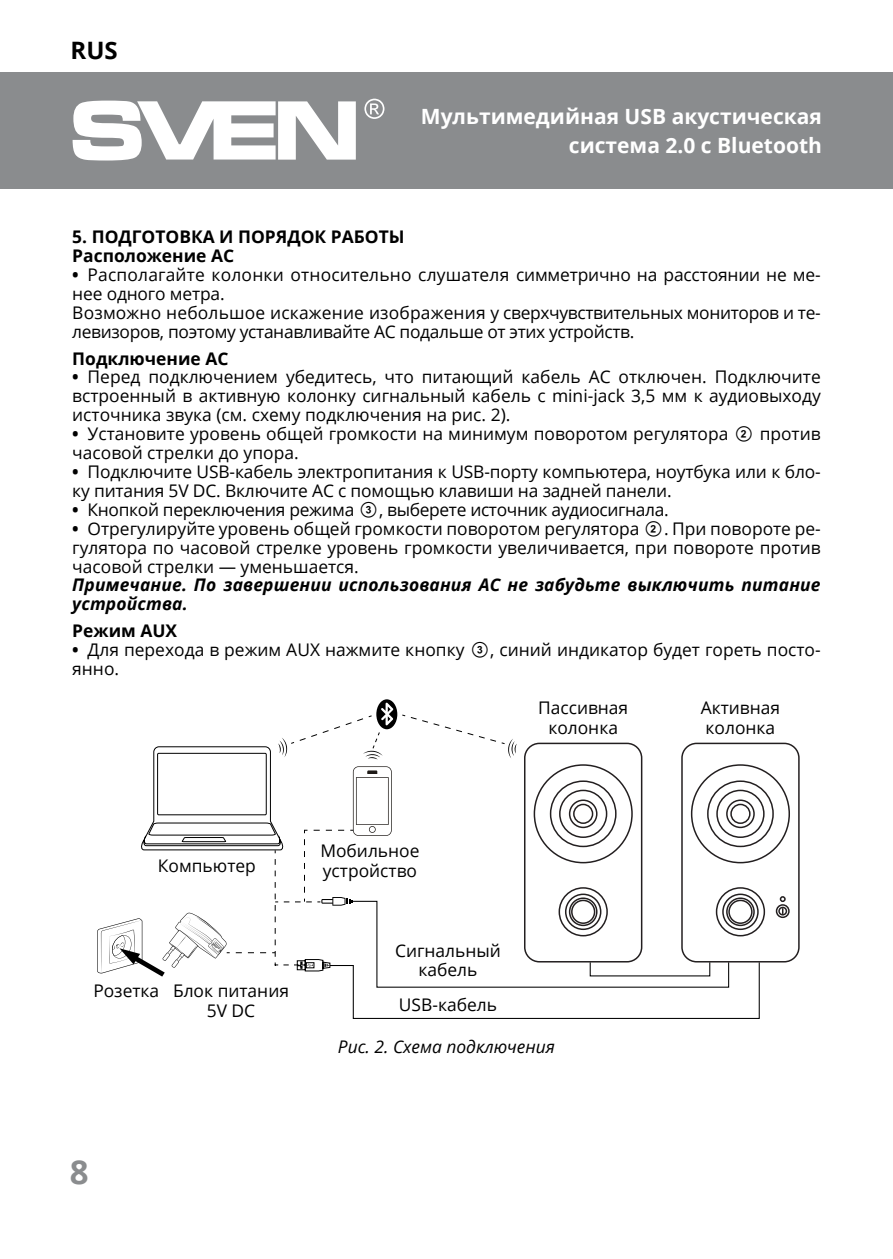
<style>
.page{position:relative;width:893px;height:1259px;background:#fff}
.page>*{position:absolute;margin:0;border:0;box-sizing:border-box;transform-origin:0 0}
.t1{font:700 33px "Open Sans";color:#8a8c8e}
.t2{font:700 24px "Open Sans";color:#000}
.t3{font:700 21px/28.5px "Open Sans";color:#fff;text-align:right}
.t4{font:17.4px/18.9px "Open Sans";color:#000}
.t5{font:italic 700 17.4px/18.9px "Open Sans";letter-spacing:.01em;color:#000}
.t6{font:700 17.4px/18.9px "Open Sans";color:#000}
.t7{font:17.4px "Open Sans";letter-spacing:-.02em;color:#000}
.t8{font:italic 17.4px "Open Sans";color:#000}
.s1{font-weight:700}
.s2{font-family:"SVEN"}
</style>
<div class="page">
<div style="left:0;top:72px;width:893px;height:117px;background:#8a8c8e"></div>
<svg style="left:73px;top:101px;width:283px;height:59px"></svg>
<svg style="left:364px;top:99px;width:20px;height:20px"></svg>
<svg style="left:376px;top:699px;width:21px;height:30px"></svg>
<svg style="left:97px;top:702px;width:663px;height:317px"></svg>
<div style="left:681px;top:742px;width:119px;height:220px;border:2px solid #231f20;border-radius:15px"></div>
<div style="left:691px;top:764px;width:99px;height:99px;border:2px solid #231f20;border-radius:50%"></div>
<div style="left:707px;top:780px;width:67px;height:67px;border:2px solid #231f20;border-radius:50%"></div>
<div style="left:716px;top:789px;width:49px;height:49px;border:2px solid #231f20;border-radius:50%"></div>
<div style="left:726px;top:799px;width:29px;height:29px;border:2px solid #231f20;border-radius:50%"></div>
<div style="left:730px;top:803px;width:21px;height:21px;border:2px solid #231f20;border-radius:50%"></div>
<div style="left:716px;top:887px;width:49px;height:49px;border:2px solid #231f20;border-radius:50%"></div>
<div style="left:726px;top:897px;width:29px;height:29px;border:2px solid #231f20;border-radius:50%"></div>
<div style="left:728px;top:899px;width:25px;height:25px;border:2px solid #231f20;border-radius:50%"></div>
<div style="left:776px;top:904px;width:14px;height:14px;border:2px solid #231f20;border-radius:50%"></div>
<svg style="left:780px;top:896px;width:6px;height:6px"></svg>
<div style="left:778px;top:906px;width:9px;height:9px;border:2px solid #231f20;border-radius:50%"></div>
<div style="left:722px;top:893px;width:37px;height:37px;border:2px solid #231f20;border-radius:50%"></div>
<div style="left:524px;top:742px;width:118px;height:220px;border:2px solid #231f20;border-radius:15px"></div>
<div style="left:534px;top:764px;width:99px;height:99px;border:2px solid #231f20;border-radius:50%"></div>
<div style="left:550px;top:780px;width:67px;height:67px;border:2px solid #231f20;border-radius:50%"></div>
<div style="left:559px;top:789px;width:48px;height:49px;border:2px solid #231f20;border-radius:50%"></div>
<div style="left:569px;top:799px;width:28px;height:29px;border:2px solid #231f20;border-radius:50%"></div>
<div style="left:573px;top:803px;width:20px;height:21px;border:2px solid #231f20;border-radius:50%"></div>
<div style="left:559px;top:887px;width:49px;height:49px;border:2px solid #231f20;border-radius:50%"></div>
<div style="left:569px;top:897px;width:28px;height:29px;border:2px solid #231f20;border-radius:50%"></div>
<div style="left:571px;top:899px;width:24px;height:25px;border:2px solid #231f20;border-radius:50%"></div>
<div style="left:565px;top:893px;width:36px;height:37px;border:2px solid #231f20;border-radius:50%"></div>
<h2 class="t2" style="left:71px;top:34px;width:49px">RUS</h2>
<p class="t3" style="left:421px;top:102px;width:403px">Мультимедийная USB акустическая система 2.0 с Bluetooth</p>
<p class="t6" style="left:72px;top:227px;width:334px">5. ПОДГОТОВКА И ПОРЯДОК РАБОТЫ<br>Расположение АС</p>
<p class="t4" style="left:72px;top:265px;width:750px"><span class="s1">•</span> Располагайте колонки относительно слушателя симметрично на расстоянии не ме&shy;нее одного метра.<br>Возможно небольшое искажение изображения у сверхчувствительных мониторов и те&shy;левизоров, поэтому устанавливайте АС подальше от этих устройств.</p>
<p class="t6" style="left:72px;top:348px;width:158px">Подключение АС</p>
<p class="t4" style="left:72px;top:367px;width:750px;text-align:justify"><span class="s1">•</span> Перед подключением убедитесь, что питающий кабель АС отключен. Подключите встроенный в активную колонку сигнальный кабель с mini-jack 3,5 мм к аудиовыходу источника звука (см. схему подключения на рис. 2).</p>
<p class="t4" style="left:72px;top:424px;width:750px"><span class="s1">•</span> Установите уровень общей громкости на минимум поворотом регулятора <span class="s2">b</span> против часовой стрелки до упора.</p>
<p class="t4" style="left:72px;top:462px;width:750px"><span class="s1">•</span> Подключите USB-кабель электропитания к USB-порту компьютера, ноутбука или к бло&shy;ку питания 5V DC. Включите АС с помощью клавиши на задней панели.</p>
<p class="t7" style="left:72px;top:497px;width:598px"><span class="s1">•</span> Кнопкой переключения режима <span class="s2">c</span>, выберете источник аудиосигнала.</p>
<p class="t4" style="left:72px;top:518px;width:750px;text-align:justify"><span class="s1">•</span> Отрегулируйте уровень общей громкости поворотом регулятора <span class="s2">b</span>. При повороте ре&shy;гулятора по часовой стрелке уровень громкости увеличивается, при повороте против часовой стрелки ― уменьшается.</p>
<p class="t5" style="left:72px;top:575px;width:750px">Примечание. По завершении использования АС не забудьте выключить питание устройства.</p>
<p class="t6" style="left:72px;top:621px;width:106px">Режим AUX</p>
<p class="t4" style="left:72px;top:640px;width:750px"><span class="s1">•</span> Для перехода в режим AUX нажмите кнопку <span class="s2">c</span>, синий индикатор будет гореть посто&shy;янно.</p>
<p class="t4" style="left:538px;top:697px;width:92px;text-align:center">Пассивная колонка</p>
<p class="t4" style="left:701px;top:697px;width:81px">Активная колонка</p>
<p class="t4" style="left:158px;top:856px;width:100px">Компьютер</p>
<p class="t4" style="left:93px;top:981px;width:67px">Розетка</p>
<p class="t4" style="left:173px;top:980px;width:118px;text-align:center">Блок питания<br>5V DC</p>
<p class="t4" style="left:320px;top:840px;width:101px">Мобильное устройство</p>
<p class="t4" style="left:395px;top:940px;width:107px;text-align:center">Сигнальный кабель</p>
<p class="t4" style="left:399px;top:994px;width:100px">USB-кабель</p>
<p class="t8" style="left:338px;top:1035px;width:219px">Рис. 2. Схема подключения</p>
<h1 class="t1" style="left:70px;top:1148px;width:20px">8</h1>
</div>
